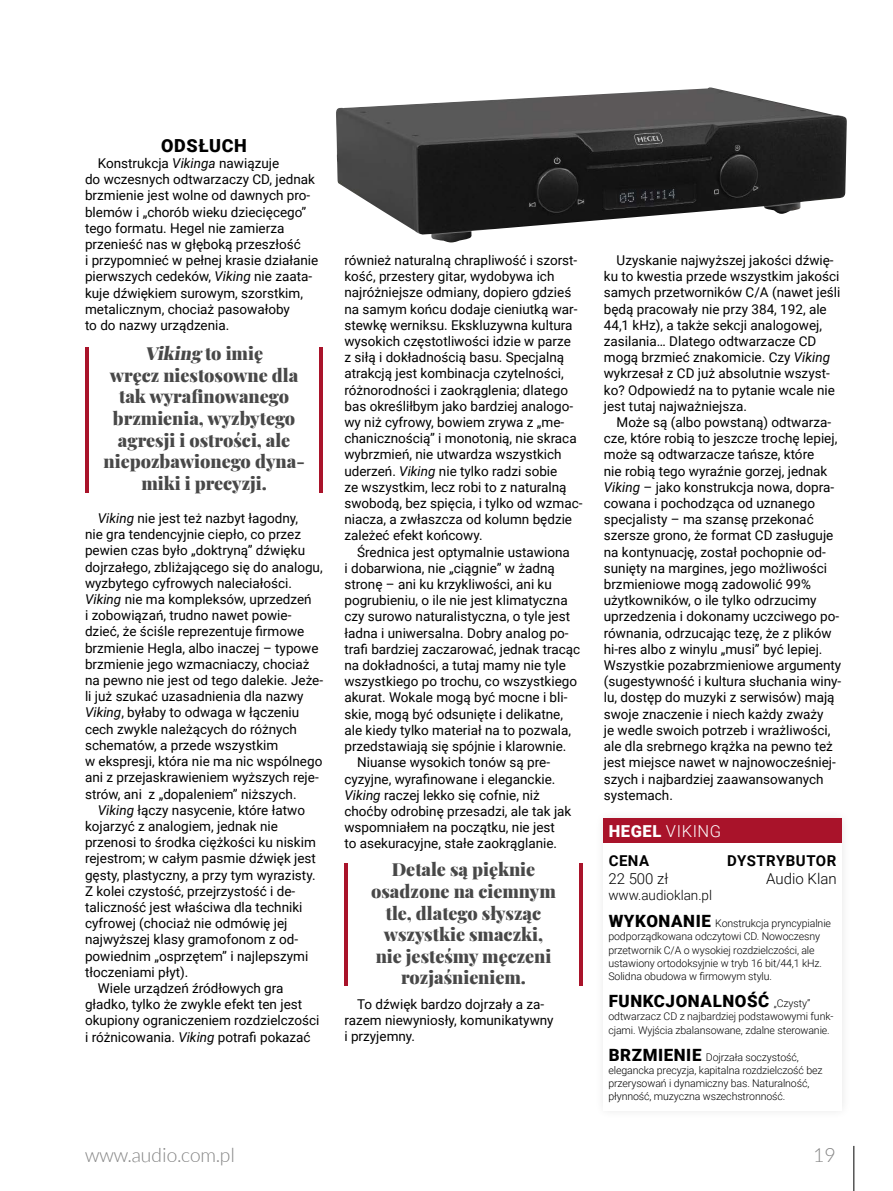
<style>
.page{position:relative;width:893px;height:1191px;background:#fff}
.page>*{position:absolute;margin:0;border:0;box-sizing:border-box;transform-origin:0 0}
.t1{font:300 19.5px "Lato";color:#858585}
.t2{font:900 18px/21.6px "Playfair Display";color:#484848;text-align:center}
.t3{font:900 18px "Roboto";letter-spacing:.035em;color:#000}
.t4{font:900 16.95px "Roboto";letter-spacing:.035em;color:#000}
.t5{font:300 16.5px "Roboto";letter-spacing:.035em;color:#fff}
.t6{font:300 15px "Roboto";color:#000}
.t7{font:700 15px "Roboto";letter-spacing:.035em;color:#000}
.t8{font:13.5px/16.2px "Roboto";color:#000}
.t9{font:300 13.5px "Roboto";color:#000}
.t10{font:300 10.65px/13.2px "Roboto";letter-spacing:-.01em;color:#000}
.s1{font-style:italic}
.s2{font-weight:900}
.s3{font-weight:900;font-size:16.95px}
.s4{font-weight:300;font-size:10.65px}
</style>
<div class="page">
<hr style="left:854px;top:1145px;width:1px;height:46px;background:#000">
<div style="left:604px;top:819px;width:238px;height:24px;background:#a9132a"></div>
<hr style="left:85px;top:347px;width:4px;height:146px;background:#a9132a">
<hr style="left:319px;top:347px;width:4px;height:146px;background:#a9132a">
<hr style="left:344px;top:863px;width:4px;height:122px;background:#a9132a">
<hr style="left:579px;top:863px;width:4px;height:122px;background:#a9132a">
<img style="left:336px;top:87px;width:511px;height:155px">
<h2 class="t3" style="left:161px;top:133px;width:87px">ODSŁUCH</h2>
<p class="t8" style="left:85px;top:154px;width:235px;text-indent:13px">Konstrukcja <span class="s1">Vikinga</span> nawiązuje<br>do wczesnych odtwarzaczy CD, jednak brzmienie jest wolne od dawnych pro&shy;blemów i „chorób wieku dziecięcego” tego formatu. Hegel nie zamierza przenieść nas w głęboką przeszłość<br>i przypomnieć w pełnej krasie działanie pierwszych cedeków, <span class="s1">Viking</span> nie zaata&shy;kuje dźwiękiem surowym, szorstkim, metalicznym, chociaż pasowałoby<br>to do nazwy urządzenia.</p>
<h2 class="t2" style="left:103px;top:341px;width:203px"><span class="s1">Viking</span> t o i m i ę<br>wręcz niestosowne dla tak wyrafinowanego brzmienia, wyzbytego agresji i ostrości, ale niepozbawionego dyna&shy;miki i precyzji.</h2>
<p class="t8" style="left:85px;top:509px;width:240px;text-indent:13px"><span class="s1">Viking</span> nie jest też nazbyt łagodny,<br>nie gra tendencyjnie ciepło, co przez pewien czas było „doktryną” dźwięku dojrzałego, zbliżającego się do analogu, wyzbytego cyfrowych naleciałości.<br><span class="s1">Viking</span> nie ma kompleksów, uprzedzeń<br>i zobowiązań, trudno nawet powie&shy;dzieć, że ściśle reprezentuje firmowe brzmienie Hegla, albo inaczej – typowe brzmienie jego wzmacniaczy, chociaż na pewno nie jest od tego dalekie. Jeże&shy;li już szukać uzasadnienia dla nazwy <span class="s1">Viking</span>, byłaby to odwaga w łączeniu cech zwykle należących do różnych schematów, a przede wszystkim<br>w ekspresji, która nie ma nic wspólnego ani z przejaskrawieniem wyższych reje&shy;strów, ani z „dopaleniem” niższych.</p>
<p class="t8" style="left:98px;top:801px;width:209px"><span class="s1">Viking</span> łączy nasycenie, które łatwo</p>
<p class="t8" style="left:85px;top:817px;width:194px">kojarzyć z analogiem, jednak nie</p>
<p class="t8" style="left:85px;top:833px;width:232px">przenosi to środka ciężkości ku niskim</p>
<p class="t8" style="left:85px;top:850px;width:232px">rejestrom; w całym pasmie dźwięk jest</p>
<p class="t8" style="left:85px;top:866px;width:232px">gęsty, plastyczny, a przy tym wyrazisty.</p>
<p class="t8" style="left:85px;top:882px;width:212px">Z kolei czystość, przejrzystość i de-</p>
<p class="t8" style="left:85px;top:898px;width:219px">taliczność jest właściwa dla techniki</p>
<p class="t8" style="left:85px;top:914px;width:204px">cyfrowej (chociaż nie odmówię jej</p>
<p class="t8" style="left:85px;top:931px;width:215px">najwyższej klasy gramofonom z od-</p>
<p class="t8" style="left:85px;top:947px;width:225px">powiednim „osprzętem” i najlepszymi</p>
<p class="t8" style="left:85px;top:963px;width:105px">tłoczeniami płyt).</p>
<p class="t8" style="left:98px;top:979px;width:187px">Wiele urządzeń źródłowych gra</p>
<p class="t8" style="left:85px;top:995px;width:219px">gładko, tylko że zwykle efekt ten jest</p>
<p class="t8" style="left:85px;top:1012px;width:236px">okupiony ograniczeniem rozdzielczości</p>
<p class="t8" style="left:85px;top:1028px;width:227px">i różnicowania. <span class="s1">Viking</span> potrafi pokazać</p>
<p class="t8" style="left:344px;top:251px;width:240px">również naturalną chrapliwość i szorst&shy;kość, przestery gitar, wydobywa ich najróżniejsze odmiany, dopiero gdzieś na samym końcu dodaje cieniutką war&shy;stewkę werniksu. Ekskluzywna kultura wysokich częstotliwości idzie w parze<br>z siłą i dokładnością basu. Specjalną atrakcją jest kombinacja czytelności, różnorodności i zaokrąglenia; dlatego bas określiłbym jako bardziej analogo&shy;wy niż cyfrowy, bowiem zrywa z „me&shy;chanicznością” i monotonią, nie skraca wybrzmień, nie utwardza wszystkich uderzeń. <span class="s1">Viking</span> nie tylko radzi sobie<br>ze wszystkim, lecz robi to z naturalną swobodą, bez spięcia, i tylko od wzmac&shy;niacza, a zwłaszcza od kolumn będzie zależeć efekt końcowy.</p>
<p class="t8" style="left:357px;top:543px;width:214px">Średnica jest optymalnie ustawiona</p>
<p class="t8" style="left:344px;top:559px;width:212px">i dobarwiona, nie „ciągnie” w żadną</p>
<p class="t8" style="left:344px;top:575px;width:209px">stronę – ani ku krzykliwości, ani ku</p>
<p class="t8" style="left:344px;top:592px;width:225px">pogrubieniu, o ile nie jest klimatyczna</p>
<p class="t8" style="left:344px;top:608px;width:227px">czy surowo naturalistyczna, o tyle jest</p>
<p class="t8" style="left:344px;top:624px;width:226px">ładna i uniwersalna. Dobry analog po-</p>
<p class="t8" style="left:344px;top:640px;width:237px">trafi bardziej zaczarować, jednak tracąc</p>
<p class="t8" style="left:344px;top:656px;width:223px">na dokładności, a tutaj mamy nie tyle</p>
<p class="t8" style="left:344px;top:673px;width:234px">wszystkiego po trochu, co wszystkiego</p>
<p class="t8" style="left:344px;top:689px;width:225px">akurat. Wokale mogą być mocne i bli-</p>
<p class="t8" style="left:344px;top:705px;width:220px">skie, mogą być odsunięte i delikatne,</p>
<p class="t8" style="left:344px;top:721px;width:228px">ale kiedy tylko materiał na to pozwala,</p>
<p class="t8" style="left:344px;top:737px;width:224px">przedstawiają się spójnie i klarownie.</p>
<p class="t8" style="left:357px;top:754px;width:194px">Niuanse wysokich tonów są pre-</p>
<p class="t8" style="left:344px;top:770px;width:213px">cyzyjne, wyrafinowane i eleganckie.</p>
<p class="t8" style="left:344px;top:786px;width:197px"><span class="s1">Viking</span> raczej lekko się cofnie, niż</p>
<p class="t8" style="left:344px;top:802px;width:229px">choćby odrobinę przesadzi, ale tak jak</p>
<p class="t8" style="left:344px;top:818px;width:212px">wspomniałem na początku, nie jest</p>
<p class="t8" style="left:344px;top:835px;width:214px">to asekuracyjne, stałe zaokrąglanie.</p>
<h2 class="t2" style="left:371px;top:857px;width:186px">Detale są pięknie osadzone na ciemnym tle, dlatego słysząc wszystkie smaczki, nie jesteśmy męczeni rozjaśnieniem.</h2>
<p class="t8" style="left:344px;top:995px;width:211px;text-indent:13px">To dźwięk bardzo dojrzały a za&shy;razem niewyniosły, komunikatywny i przyjemny.</p>
<p class="t8" style="left:604px;top:251px;width:238px;text-indent:13px">Uzyskanie najwyższej jakości dźwię&shy;ku to kwestia przede wszystkim jakości samych przetworników C/A (nawet jeśli będą pracowały nie przy 384, 192, ale 44,1 kHz), a także sekcji analogowej, zasilania… Dlatego odtwarzacze CD mogą brzmieć znakomicie. Czy <span class="s1">Viking </span>wykrzesał z CD już absolutnie wszyst&shy;ko? Odpowiedź na to pytanie wcale nie jest tutaj najważniejsza.</p>
<p class="t8" style="left:604px;top:413px;width:239px;text-indent:13px">Może są (albo powstaną) odtwarza&shy;cze, które robią to jeszcze trochę lepiej, może są odtwarzacze tańsze, które<br>nie robią tego wyraźnie gorzej, jednak <span class="s1">Viking</span> – jako konstrukcja nowa, dopra&shy;cowana i pochodząca od uznanego specjalisty – ma szansę przekonać szersze grono, że format CD zasługuje na kontynuację, został pochopnie od&shy;sunięty na margines, jego możliwości brzmieniowe mogą zadowolić 99% użytkowników, o ile tylko odrzucimy uprzedzenia i dokonamy uczciwego po&shy;równania, odrzucając tezę, że z plików hi-res albo z winylu „musi” być lepiej.<br>Wszystkie pozabrzmieniowe argumenty (sugestywność i kultura słuchania winy&shy;lu, dostęp do muzyki z serwisów) mają swoje znaczenie i niech każdy zważy<br>je wedle swoich potrzeb i wrażliwości, ale dla srebrnego krążka na pewno też jest miejsce nawet w najnowocześniej&shy;szych i najbardziej zaawansowanych systemach.</p>
<p class="t5" style="left:609px;top:819px;width:114px"><span class="s2">HEGEL</span> VIKING</p>
<p class="t7" style="left:609px;top:850px;width:42px">CENA</p>
<p class="t7" style="left:727px;top:850px;width:111px">DYSTRYBUTOR</p>
<p class="t6" style="left:608px;top:868px;width:61px">22 500 zł</p>
<p class="t6" style="left:766px;top:868px;width:72px">Audio Klan</p>
<p class="t9" style="left:608px;top:885px;width:105px">www.audioklan.pl</p>
<p class="t10" style="left:608px;top:916px;width:224px"><span class="s3">WYKONANIE</span> Konstrukcja pryncypialnie podporządkowana odczytowi CD. Nowoczesny przetwornik C/A o wysokiej rozdzielczości, ale ustawiony ortodoksyjnie w tryb 16 bit/44,1 kHz.<br>Solidna obudowa w firmowym stylu.</p>
<p class="t4" style="left:609px;top:989px;width:203px">FUNKCJONALNOŚĆ <span class="s4">„Czysty”</span></p>
<p class="t10" style="left:608px;top:1009px;width:227px">odtwarzacz CD z najbardziej podstawowymi funk&shy;cjami. Wyjścia zbalansowane, zdalne sterowanie.</p>
<p class="t10" style="left:608px;top:1050px;width:216px"><span class="s3">BRZMIENIE</span> Dojrzała soczystość, elegancka precyzja, kapitalna rozdzielczość bez przerysowań i dynamiczny bas. Naturalność, płynność, muzyczna wszechstronność.</p>
<h1 class="t1" style="left:85px;top:1144px;width:151px">www.audio.com.pl</h1>
<h1 class="t1" style="left:813px;top:1144px;width:24px">19</h1>
</div>
